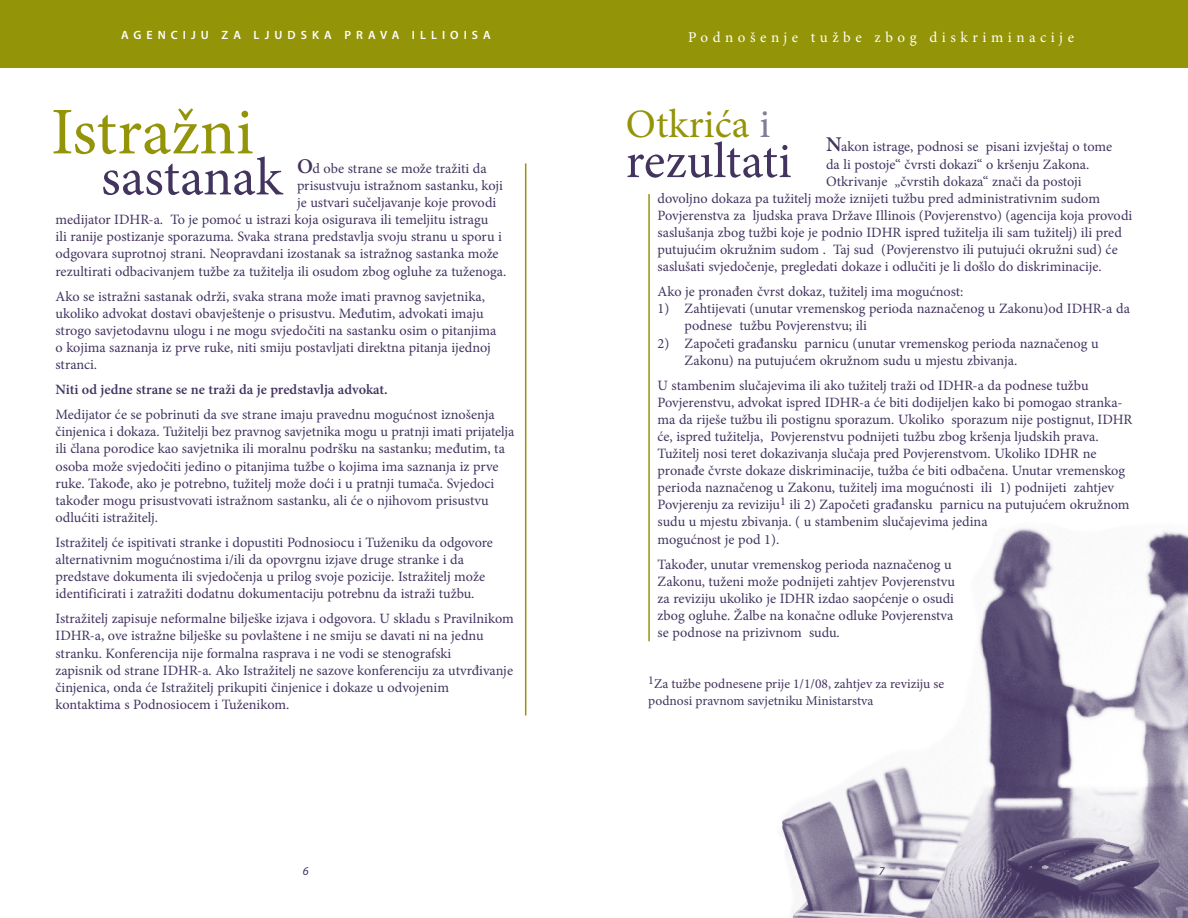
<style>
.page{position:relative;width:1188px;height:918px;background:#fff}
.page>*{position:absolute;margin:0;border:0;box-sizing:border-box;transform-origin:0 0}
.t1{font:66.75px "Minion Pro";color:#939408}
.t2{font:53.4px "Minion Pro";letter-spacing:-.005em;color:#42345f}
.t3{font:50.25px "Minion Pro";color:#42345f}
.t4{font:40.2px "Minion Pro";letter-spacing:.005em;color:#939408}
.t5{font:15px "Minion Pro";letter-spacing:.3em;color:#fff}
.t6{font:14.25px/17.1px "Minion Pro";color:#42345f}
.t7{font:600 14.25px "Minion Pro";color:#42345f}
.t8{font:13.5px/16.2px "Minion Pro";color:#42345f}
.t9{font:600 12px "Myriad Pro";letter-spacing:.46em;color:#fff}
.t10{font:italic 12px "Myriad Pro";color:#42345f}
.s1{font-weight:600;font-size:21px}
.s2{color:#847b97}
</style>
<div class="page">
<img style="left:782px;top:528px;width:406px;height:390px">
<hr style="left:525px;top:164px;width:1px;height:552px;background:#939408">
<hr style="left:648px;top:194px;width:2px;height:447px;background:#939408">
<div style="left:0;top:0;width:1188px;height:67px;background:#939408"></div>
<svg style="left:865px;top:852px;width:31px;height:34px"></svg>
<p class="t9" style="left:121px;top:27px;width:111px">AGENCIJU ZA</p>
<p class="t9" style="left:254px;top:27px;width:33px">LJUDS</p>
<p class="t9" style="left:312px;top:27px;width:141px">KA PRA VA ILLIOISA</p>
<p class="t5" style="left:688px;top:27px;width:388px">Podnošenje tužbe zbog diskriminacije</p>
<h1 class="t1" style="left:51px;top:87px;width:204px">Istražni</h1>
<h2 class="t2" style="left:101px;top:142px;width:183px">sastanak</h2>
<p class="t6" style="left:297px;top:160px;width:191px"><span class="s1">O</span>d obe strane se može tražiti da</p>
<p class="t6" style="left:297px;top:177px;width:208px">prisustvuju istražnom sastanku, koji</p>
<p class="t6" style="left:297px;top:194px;width:201px">je ustvari sučeljavanje koje provodi</p>
<p class="t6" style="left:56px;top:211px;width:434px">medijator IDHR-a. To je pomoć u istrazi koja osigurava ili temeljitu istragu</p>
<p class="t6" style="left:56px;top:228px;width:448px">ili ranije postizanje sporazuma. Svaka strana predstavlja svoju stranu u sporu i</p>
<p class="t6" style="left:56px;top:245px;width:445px">odgovara suprotnoj strani. Neopravdani izostanak sa istražnog sastanka može</p>
<p class="t6" style="left:56px;top:263px;width:452px">rezultirati odbacivanjem tužbe za tužitelja ili osudom zbog ogluhe za tuženoga.</p>
<p class="t6" style="left:56px;top:288px;width:442px">Ako se istražni sastanak održi, svaka strana može imati pravnog savjetnika, ukoliko advokat dostavi obavještenje o prisustvu. Međutim, advokati imaju strogo savjetodavnu ulogu i ne mogu svjedočiti na sastanku osim o pitanjima o kojima saznanja iz prve ruke, niti smiju postavljati direktna pitanja ijednoj stranci.</p>
<p class="t7" style="left:56px;top:380px;width:334px">Niti od jedne strane se ne traži da je predstavlja advokat.</p>
<p class="t6" style="left:55px;top:406px;width:460px">Medijator će se pobrinuti da sve strane imaju pravednu mogućnost iznošenja činjenica i dokaza. Tužitelji bez pravnog savjetnika mogu u pratnji imati prijatelja ili člana porodice kao savjetnika ili moralnu podršku na sastanku; međutim, ta osoba može svjedočiti jedino o pitanjima tužbe o kojima ima saznanja iz prve ruke. Takođe, ako je potrebno, tužitelj može doći i u pratnji tumača. Svjedoci također mogu prisustvovati istražnom sastanku, ali će o njihovom prisustvu odlućiti istražitelj.</p>
<p class="t6" style="left:55px;top:534px;width:439px">Istražitelj će ispitivati stranke i dopustiti Podnosiocu i Tuženiku da odgovore alternativnim mogućnostima i/ili da opovrgnu izjave druge stranke i da predstave dokumenta ili svjedočenja u prilog svoje pozicije. Istražitelj može identificirati i zatražiti dodatnu dokumentaciju potrebnu da istraži tužbu.</p>
<p class="t6" style="left:55px;top:610px;width:460px">Istražitelj zapisuje neformalne bilješke izjava i odgovora. U skladu s Pravilnikom IDHR-a, ove istražne bilješke su povlaštene i ne smiju se davati ni na jednu stranku. Konferencija nije formalna rasprava i ne vodi se stenografski<br>zapisnik od strane IDHR-a. Ako Istražitelj ne sazove konferenciju za utvrđivanje činjenica, onda će Istražitelj prikupiti činjenice i dokaze u odvojenim kontaktima s Podnosiocem i Tuženikom.</p>
<p class="t10" style="left:303px;top:863px;width:7px">6</p>
<h3 class="t4" style="left:626px;top:97px;width:146px">Otkrića <span class="s2">i</span></h3>
<h3 class="t3" style="left:626px;top:127px;width:167px">rezultati</h3>
<p class="t6" style="left:826px;top:138px;width:288px"><span class="s1">N</span>akon istrage, podnosi se pisani izvještaj o tome</p>
<p class="t6" style="left:826px;top:155px;width:265px">da li postoje“ čvrsti dokazi“ o kršenju Zakona.</p>
<p class="t6" style="left:826px;top:173px;width:257px">Otkrivanje „čvrstih dokaza“ znači da postoji</p>
<p class="t6" style="left:658px;top:190px;width:444px">dovoljno dokaza pa tužitelj može iznijeti tužbu pred administrativnim sudom</p>
<p class="t6" style="left:658px;top:207px;width:476px">Povjerenstva za ljudska prava Države Illinois (Povjerenstvo) (agencija koja provodi</p>
<p class="t6" style="left:658px;top:224px;width:466px">saslušanja zbog tužbi koje je podnio IDHR ispred tužitelja ili sam tužitelj) ili pred</p>
<p class="t6" style="left:658px;top:241px;width:462px">putujućim okružnim sudom . Taj sud (Povjerenstvo ili putujući okružni sud) će</p>
<p class="t6" style="left:658px;top:258px;width:446px">saslušati svjedočenje, pregledati dokaze i odlučiti je li došlo do diskriminacije.</p>
<p class="t6" style="left:658px;top:283px;width:307px">Ako je pronađen čvrst dokaz, tužitelj ima mogućnost:</p>
<p class="t6" style="left:685px;top:300px;width:447px;text-indent:-27px">1) Zahtijevati (unutar vremenskog perioda naznačenog u Zakonu)od IDHR-a da podnese tužbu Povjerenstvu; ili</p>
<p class="t6" style="left:685px;top:334px;width:416px;text-indent:-27px">2) Započeti građansku parnicu (unutar vremenskog perioda naznačenog u<br>Zakonu) na putujućem okružnom sudu u mjestu zbivanja.</p>
<p class="t6" style="left:658px;top:377px;width:476px">U stambenim slučajevima ili ako tužitelj traži od IDHR-a da podnese tužbu Povjerenstvu, advokat ispred IDHR-a će biti dodijeljen kako bi pomogao stranka&shy;ma da riješe tužbu ili postignu sporazum. Ukoliko sporazum nije postignut, IDHR će, ispred tužitelja, Povjerenstvu podnijeti tužbu zbog kršenja ljudskih prava.<br>Tužitelj nosi teret dokazivanja slučaja pred Povjerenstvom. Ukoliko IDHR ne pronađe čvrste dokaze diskriminacije, tužba će biti odbačena. Unutar vremenskog perioda naznačenog u Zakonu, tužitelj ima mogućnosti ili 1) podnijeti zahtjev Povjerenju za reviziju<sup>1</sup> ili 2) Započeti građansku parnicu na putujućem okružnom sudu u mjestu zbivanja. ( u stambenim slučajevima jedina<br>mogućnost je pod 1).</p>
<p class="t6" style="left:658px;top:556px;width:299px">Također, unutar vremenskog perioda naznačenog u Zakonu, tuženi može podnijeti zahtjev Povjerenstvu za reviziju ukoliko je IDHR izdao saopćenje o osudi zbog ogluhe. Žalbe na konačne odluke Povjerenstva se podnose na prizivnom sudu.</p>
<p class="t8" style="left:648px;top:676px;width:297px"><sup>1</sup>Za tužbe podnesene prije 1/1/08, zahtjev za reviziju se podnosi pravnom savjetniku Ministarstva</p>
<p class="t10" style="left:879px;top:863px;width:7px">7</p>
</div>
